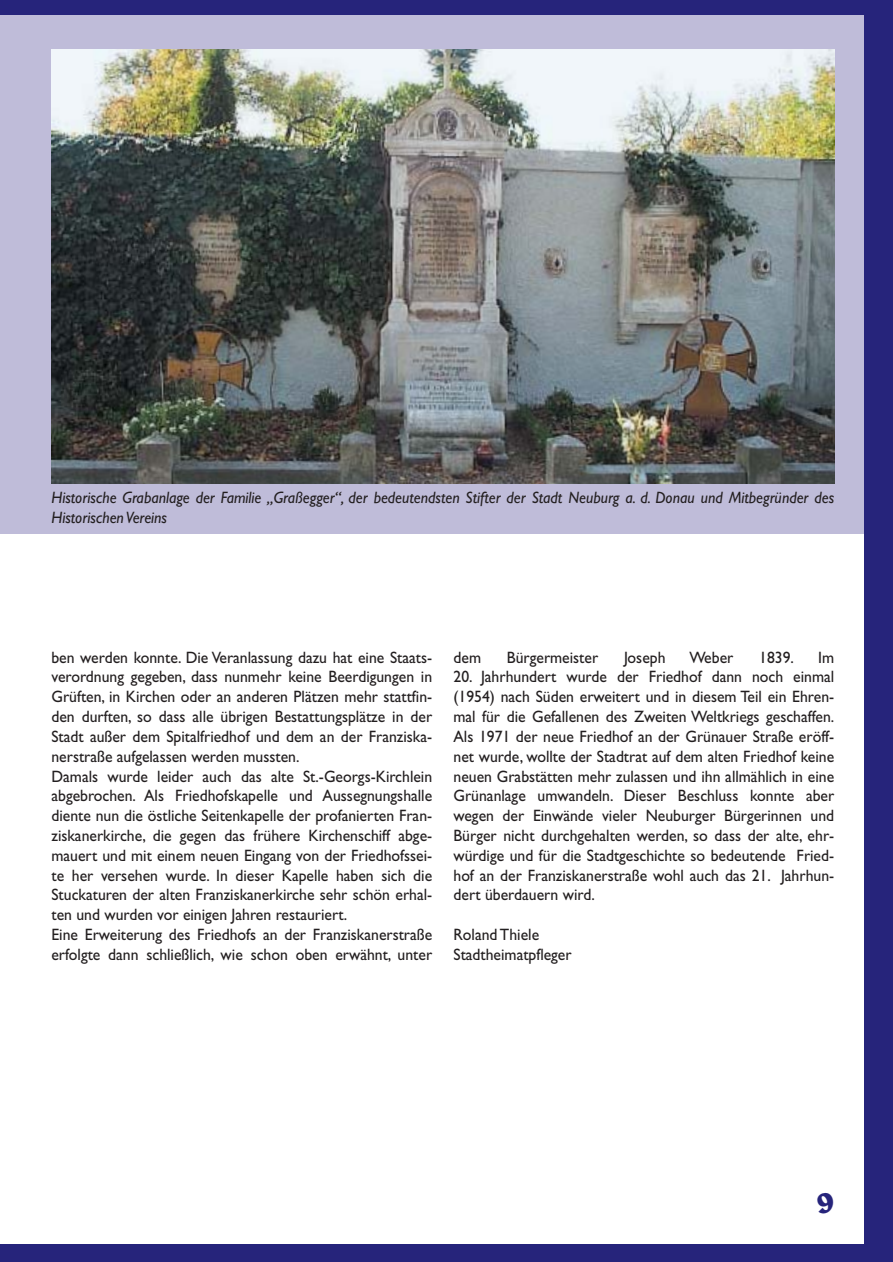
<style>
.page{position:relative;width:893px;height:1262px;background:#fff}
.page>*{position:absolute;margin:0;border:0;box-sizing:border-box;transform-origin:0 0}
.t1{font:700 33px "Belwe";color:#26247b}
.t2{font:16.5px/19.8px "Gill Sans";color:#231f20;scale:.95 1}
.t3{font:italic 16.5px/19.8px "Gill Sans";color:#231f20;scale:.95 1}
</style>
<div class="page">
<div style="left:864px;top:0;width:28px;height:1262px;background:#26247b"></div>
<div style="left:0;top:0;width:892px;height:16px;background:#26247b"></div>
<div style="left:0;top:1244px;width:892px;height:18px;background:#26247b"></div>
<div style="left:0;top:16px;width:864px;height:518px;background:#bfbcd9"></div>
<img style="left:51px;top:50px;width:783px;height:433px">
<p class="t3" style="left:51px;top:489px;width:825px">Historische Grabanlage der Familie „Graßegger“, der bedeutendsten Stifter der Stadt Neuburg a. d. Donau und Mitbegründer des<br>Historischen Vereins</p>
<p class="t2" style="left:51px;top:649px;width:402px">ben werden konnte. Die Veranlassung dazu hat eine Staats&shy;verordnung gegeben, dass nunmehr keine Beerdigungen in Grüften, in Kirchen oder an anderen Plätzen mehr stattfin&shy;den durften, so dass alle übrigen Bestattungsplätze in der Stadt außer dem Spitalfriedhof und dem an der Franziska&shy;nerstraße aufgelassen werden mussten.<br>Damals wurde leider auch das alte St.-Georgs-Kirchlein abgebrochen. Als Friedhofskapelle und Aussegnungshalle diente nun die östliche Seitenkapelle der profanierten Fran&shy;ziskanerkirche, die gegen das frühere Kirchenschiff abge&shy;mauert und mit einem neuen Eingang von der Friedhofssei&shy;te her versehen wurde. In dieser Kapelle haben sich die Stuckaturen der alten Franziskanerkirche sehr schön erhal&shy;ten und wurden vor einigen Jahren restauriert.<br>Eine Erweiterung des Friedhofs an der Franziskanerstraße erfolgte dann schließlich, wie schon oben erwähnt, unter</p>
<p class="t2" style="left:453px;top:649px;width:31px">dem</p>
<p class="t2" style="left:507px;top:649px;width:98px">Bürgermeister</p>
<p class="t2" style="left:624px;top:649px;width:45px">Joseph</p>
<p class="t2" style="left:689px;top:649px;width:48px">Weber</p>
<p class="t2" style="left:759px;top:649px;width:38px">1839.</p>
<p class="t2" style="left:818px;top:649px;width:18px">Im</p>
<p class="t2" style="left:453px;top:669px;width:402px;text-align:justify">20. Jahrhundert wurde der Friedhof dann noch einmal (1954) nach Süden erweitert und in diesem Teil ein Ehren&shy;mal für die Gefallenen des Zweiten Weltkriegs geschaffen.<br>Als 1971 der neue Friedhof an der Grünauer Straße eröff&shy;net wurde, wollte der Stadtrat auf dem alten Friedhof keine neuen Grabstätten mehr zulassen und ihn allmählich in eine Grünanlage umwandeln. Dieser Beschluss konnte aber wegen der Einwände vieler Neuburger Bürgerinnen und Bürger nicht durchgehalten werden, so dass der alte, ehr&shy;würdige und für die Stadtgeschichte so bedeutende Fried&shy;hof an der Franziskanerstraße wohl auch das 21. Jahrhun&shy;dert überdauern wird.</p>
<p class="t2" style="left:453px;top:926px;width:126px">Roland Thiele<br>Stadtheimatpfleger</p>
<h1 class="t1" style="left:816px;top:1189px;width:19px">9</h1>
</div>
